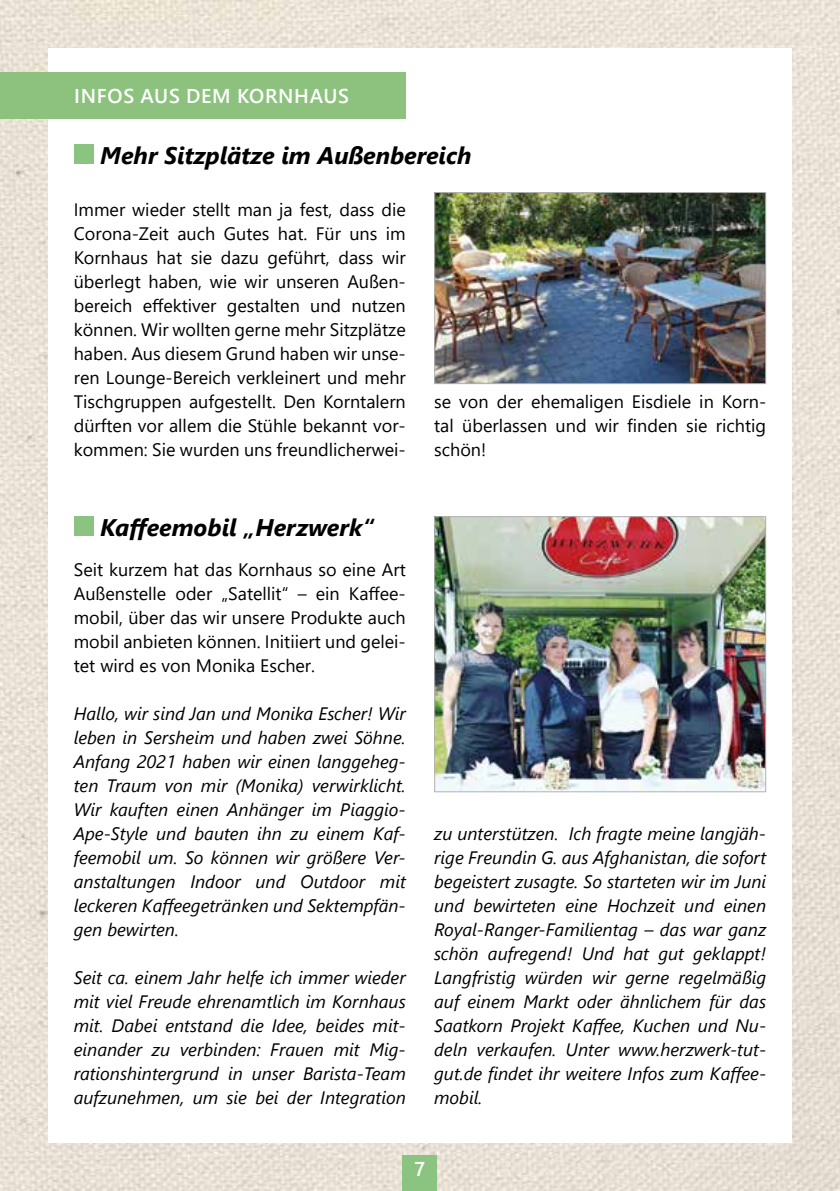
<style>
.page{position:relative;width:840px;height:1191px;background:#fff}
.page>*{position:absolute;margin:0;border:0;box-sizing:border-box;transform-origin:0 0}
.t1{font:italic 700 24px "Segoe UI";color:#000}
.t2{font:600 20px "Segoe UI";letter-spacing:.035em;color:#fff}
.t3{font:italic 18px/24px "Segoe UI";color:#000;text-align:justify}
.t4{font:18px/24px "Segoe UI";color:#000;text-align:justify}
</style>
<div class="page">
<img style="left:0;top:0;width:839px;height:1191px">
<div style="left:48px;top:48px;width:743px;height:1094px;background:#fff"></div>
<div style="left:403px;top:1155px;width:34px;height:36px;background:#8bc481"></div>
<img style="left:436px;top:194px;width:327px;height:188px">
<div style="left:434px;top:192px;width:331px;height:192px;border:1px solid #b3b2b2"></div>
<div style="left:0;top:72px;width:405px;height:46px;background:#8cc27d"></div>
<div style="left:74px;top:144px;width:20px;height:20px;background:#8bc481"></div>
<div style="left:74px;top:516px;width:20px;height:20px;background:#8bc481"></div>
<img style="left:436px;top:518px;width:327px;height:272px">
<div style="left:434px;top:516px;width:331px;height:276px;border:1px solid #b3b2b2"></div>
<p class="t2" style="left:74px;top:77px;width:276px">INFOS AUS DEM KORNHAUS</p>
<h1 class="t1" style="left:100px;top:133px;width:372px">Mehr Sitzplätze im Außenbereich</h1>
<p class="t4" style="left:74px;top:196px;width:333px">Immer wieder stellt man ja fest, dass die Corona-Zeit auch Gutes hat. Für uns im Kornhaus hat sie dazu geführt, dass wir überlegt haben, wie wir unseren Außen&shy;bereich effektiver gestalten und nutzen können. Wir wollten gerne mehr Sitzplätze haben. Aus diesem Grund haben wir unse&shy;ren Lounge-Bereich verkleinert und mehr Tischgruppen aufgestellt. Den Korntalern dürften vor allem die Stühle bekannt vor&shy;kommen: Sie wurden uns freundlicherwei-</p>
<p class="t4" style="left:434px;top:388px;width:333px">se von der ehemaligen Eisdiele in Korn&shy;tal überlassen und wir finden sie richtig schön!</p>
<h1 class="t1" style="left:100px;top:505px;width:275px">Kaffeemobil „Herzwerk“</h1>
<p class="t4" style="left:74px;top:556px;width:333px">Seit kurzem hat das Kornhaus so eine Art Außenstelle oder „Satellit“ – ein Kaffee&shy;mobil, über das wir unsere Produkte auch mobil anbieten können. Initiiert und gelei&shy;tet wird es von Monika Escher.</p>
<p class="t3" style="left:74px;top:699px;width:333px">Hallo, wir sind Jan und Monika Escher! Wir leben in Sersheim und haben zwei Söhne.<br>Anfang 2021 haben wir einen langgeheg&shy;ten Traum von mir (Monika) verwirklicht.<br>Wir kauften einen Anhänger im Piaggio-Ape-Style und bauten ihn zu einem Kaf&shy;feemobil um. So können wir größere Ver&shy;anstaltungen Indoor und Outdoor mit leckeren Kaffeegetränken und Sektempfän&shy;gen bewirten.</p>
<p class="t3" style="left:74px;top:963px;width:333px">Seit ca. einem Jahr helfe ich immer wieder mit viel Freude ehrenamtlich im Kornhaus mit. Dabei entstand die Idee, beides mit&shy;einander zu verbinden: Frauen mit Mig&shy;rationshintergrund in unser Barista-Team aufzunehmen, um sie bei der Integration</p>
<p class="t3" style="left:434px;top:819px;width:333px">zu unterstützen. Ich fragte meine langjäh&shy;rige Freundin G. aus Afghanistan, die sofort begeistert zusagte. So starteten wir im Juni und bewirteten eine Hochzeit und einen Royal-Ranger-Familientag – das war ganz schön aufregend! Und hat gut geklappt!<br>Langfristig würden wir gerne regelmäßig auf einem Markt oder ähnlichem für das Saatkorn Projekt Kaffee, Kuchen und Nu&shy;deln verkaufen. Unter www.herzwerk-tut&shy;gut.de findet ihr weitere Infos zum Kaffee&shy;mobil.</p>
<p class="t2" style="left:414px;top:1149px;width:12px">7</p>
</div>
